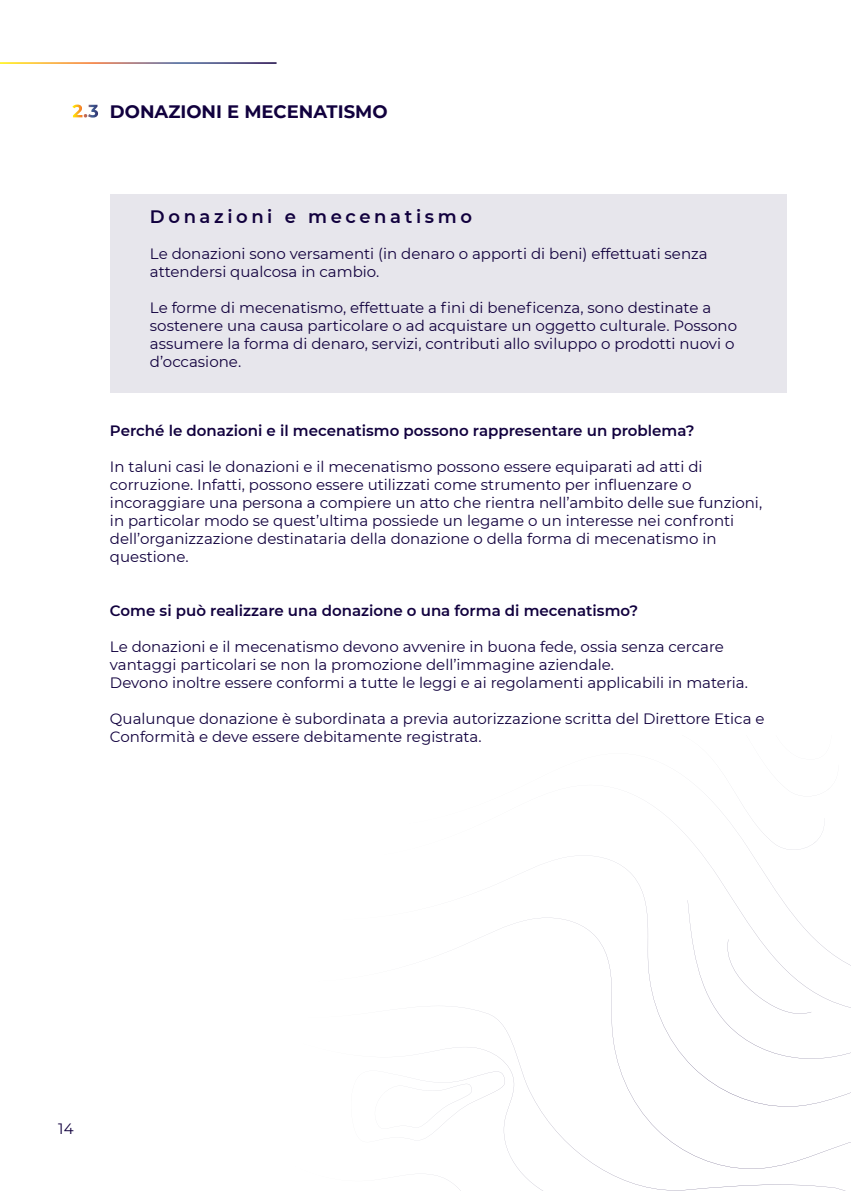
<style>
.page{position:relative;width:851px;height:1191px;background:#fff}
.page>*{position:absolute;margin:0;border:0;box-sizing:border-box;transform-origin:0 0}
.t1{font:700 18px "Montserrat";color:#11003e}
.t2{font:600 18px "Montserrat";letter-spacing:.2em;color:#11003e}
.t3{font:15px/18px "Montserrat";color:#11003e}
.t4{font:600 15px "Montserrat";color:#11003e}
.s1{color:#fff}
</style>
<div class="page">
<div style="left:111px;top:194px;width:676px;height:198px;background:#e7e6ec"></div>
<svg style="left:433px;top:995px;width:417px;height:196px"></svg>
<svg style="left:422px;top:1081px;width:390px;height:110px"></svg>
<svg style="left:422px;top:1154px;width:380px;height:37px"></svg>
<svg style="left:687px;top:900px;width:163px;height:158px"></svg>
<p class="t1" style="left:72px;top:99px;width:316px"><span class="s1">2.3</span> DONAZIONI E MECENATISMO</p>
<p class="t2" style="left:150px;top:203px;width:323px">Donazioni e mecenatismo</p>
<p class="t3" style="left:150px;top:244px;width:559px">Le donazioni sono versamenti (in denaro o apporti di beni) effettuati senza attendersi qualcosa in cambio.</p>
<p class="t3" style="left:150px;top:298px;width:588px">Le forme di mecenatismo, effettuate a fini di beneficenza, sono destinate a sostenere una causa particolare o ad acquistare un oggetto culturale. Possono assumere la forma di denaro, servizi, contributi allo sviluppo o prodotti nuovi o d’occasione.</p>
<p class="t4" style="left:110px;top:420px;width:586px">Perché le donazioni e il mecenatismo possono rappresentare un problema?</p>
<p class="t3" style="left:110px;top:457px;width:653px">In taluni casi le donazioni e il mecenatismo possono essere equiparati ad atti di corruzione. Infatti, possono essere utilizzati come strumento per influenzare o incoraggiare una persona a compiere un atto che rientra nell’ambito delle sue funzioni, in particolar modo se quest’ultima possiede un legame o un interesse nei confronti dell’organizzazione destinataria della donazione o della forma di mecenatismo in questione.</p>
<p class="t4" style="left:110px;top:600px;width:529px">Come si può realizzare una donazione o una forma di mecenatismo?</p>
<p class="t3" style="left:110px;top:637px;width:639px">Le donazioni e il mecenatismo devono avvenire in buona fede, ossia senza cercare vantaggi particolari se non la promozione dell’immagine aziendale.<br>Devono inoltre essere conformi a tutte le leggi e ai regolamenti applicabili in materia.</p>
<p class="t3" style="left:110px;top:709px;width:656px">Qualunque donazione è subordinata a previa autorizzazione scritta del Direttore Etica e<br>Conformità e deve essere debitamente registrata.</p>
<p class="t3" style="left:58px;top:1119px;width:17px">14</p>
</div>
